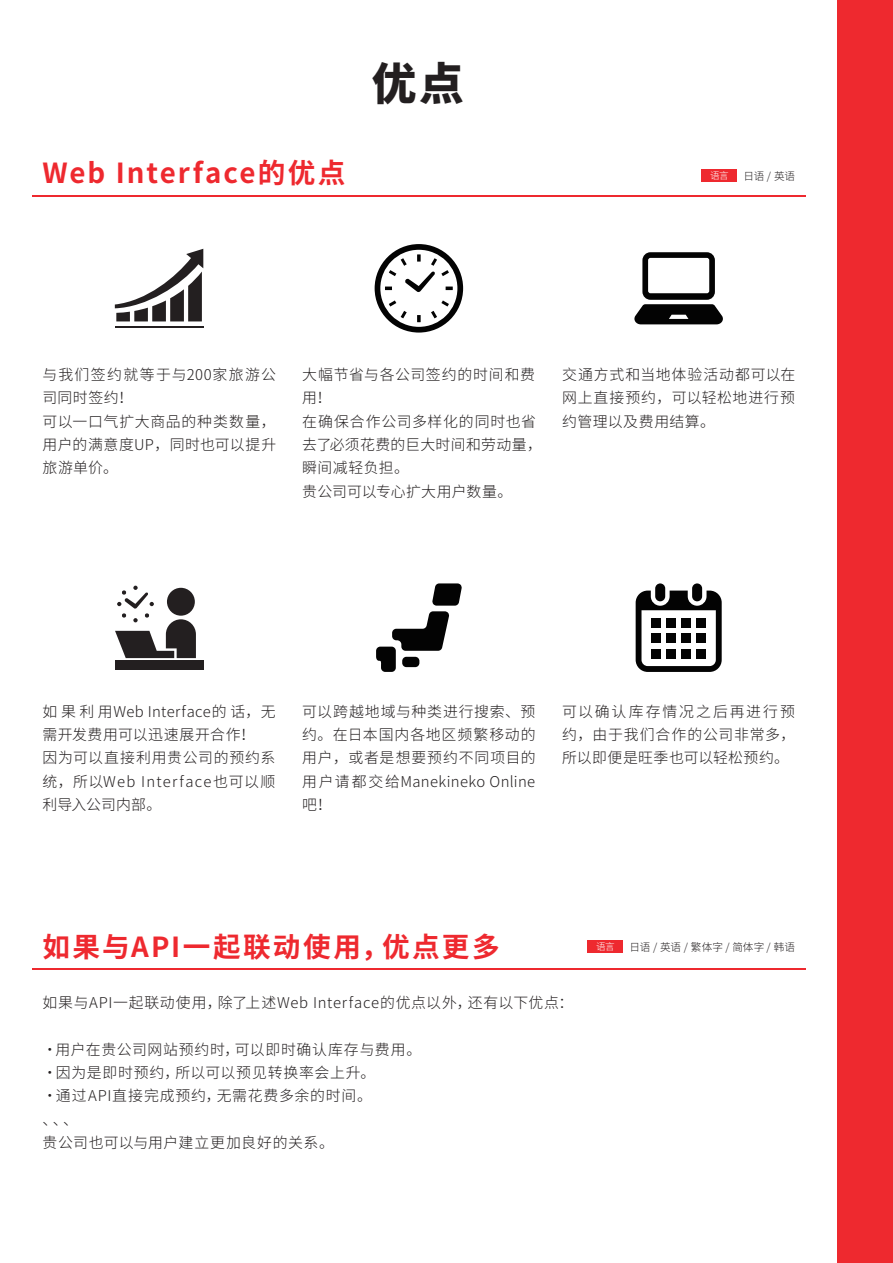
<style>
.page{position:relative;width:893px;height:1263px;background:#fff}
.page>*{position:absolute;margin:0;border:0;box-sizing:border-box;transform-origin:0 0}
.t1{font:900 44.7px "Noto Sans CJ Ksc";color:#231f20}
.t2{font:700 27.6px "Noto Sans CJ Ksc";letter-spacing:.08em;color:#ee292f}
.t3{font:300 14.85px/23.4px "Noto Sans CJ Ksc";letter-spacing:.045em;color:#231f20}
.t4{font:300 10.65px "Noto Sans CJ Ksc";letter-spacing:-.005em;color:#231f20}
.t5{font:300 9.6px "Noto Sans CJ Ksc";color:#fff}
</style>
<div class="page">
<hr style="left:32px;top:195px;width:774px;height:2px;background:#ee292f">
<hr style="left:32px;top:968px;width:774px;height:2px;background:#ee292f">
<hr style="left:115px;top:326px;width:88px;height:2px;background:#231f20">
<svg style="left:115px;top:249px;width:88px;height:72px"></svg>
<svg style="left:375px;top:244px;width:88px;height:89px"></svg>
<svg style="left:634px;top:252px;width:89px;height:72px"></svg>
<div style="left:115px;top:660px;width:88px;height:10px;background:#231f20"></div>
<svg style="left:115px;top:586px;width:81px;height:72px"></svg>
<svg style="left:376px;top:583px;width:86px;height:89px"></svg>
<div style="left:655px;top:583px;width:10px;height:18px;background:#030303;border-radius:5px"></div>
<div style="left:692px;top:583px;width:10px;height:18px;background:#030303;border-radius:5px"></div>
<svg style="left:636px;top:591px;width:86px;height:81px"></svg>
<div style="left:666px;top:649px;width:10px;height:9px;background:#030303"></div>
<div style="left:666px;top:633px;width:10px;height:10px;background:#030303"></div>
<div style="left:651px;top:649px;width:10px;height:9px;background:#030303"></div>
<div style="left:651px;top:633px;width:10px;height:10px;background:#030303"></div>
<div style="left:697px;top:618px;width:9px;height:10px;background:#030303"></div>
<div style="left:681px;top:618px;width:10px;height:10px;background:#030303"></div>
<div style="left:681px;top:633px;width:10px;height:10px;background:#030303"></div>
<div style="left:697px;top:649px;width:9px;height:9px;background:#030303"></div>
<div style="left:697px;top:633px;width:9px;height:10px;background:#030303"></div>
<div style="left:681px;top:649px;width:10px;height:9px;background:#030303"></div>
<div style="left:666px;top:618px;width:10px;height:10px;background:#030303"></div>
<div style="left:651px;top:618px;width:10px;height:10px;background:#030303"></div>
<div style="left:838px;top:0;width:55px;height:1263px;background:#ee292f"></div>
<div style="left:701px;top:169px;width:36px;height:12px;background:#ee292f"></div>
<div style="left:587px;top:940px;width:36px;height:13px;background:#ee292f"></div>
<h2 class="t2" style="left:43px;top:158px;width:304px">Web Interface的优点</h2>
<h1 class="t1" style="left:372px;top:59px;width:94px">优点</h1>
<p class="t5" style="left:710px;top:170px;width:20px">语言</p>
<p class="t4" style="left:743px;top:170px;width:53px">日语 / 英语</p>
<p class="t3" style="left:43px;top:363px;width:235px">与我们签约就等于与200家旅游公司同时签约！<br>可以一口气扩大商品的种类数量，用户的满意度UP，同时也可以提升旅游单价。</p>
<p class="t3" style="left:302px;top:363px;width:241px">大幅节省与各公司签约的时间和费用！<br>在确保合作公司多样化的同时也省去了必须花费的巨大时间和劳动量，瞬间减轻负担。<br>贵公司可以专心扩大用户数量。</p>
<p class="t3" style="left:562px;top:363px;width:235px;text-align:justify">交通方式和当地体验活动都可以在网上直接预约，可以轻松地进行预约管理以及费用结算。</p>
<p class="t3" style="left:43px;top:700px;width:235px">如果利用Web Interface的话，无需开发费用可以迅速展开合作！<br>因为可以直接利用贵公司的预约系统，所以Web Interface也可以顺利导入公司内部。</p>
<p class="t3" style="left:302px;top:700px;width:235px;text-align:justify">可以跨越地域与种类进行搜索、预约。在日本国内各地区频繁移动的用户，或者是想要预约不同项目的用户请都交给Manekineko Online吧！</p>
<p class="t3" style="left:562px;top:700px;width:235px;text-align:justify">可以确认库存情况之后再进行预约，由于我们合作的公司非常多，所以即便是旺季也可以轻松预约。</p>
<h2 class="t2" style="left:43px;top:931px;width:459px">如果与API一起联动使用，优点更多</h2>
<p class="t3" style="left:43px;top:991px;width:532px">如果与API一起联动使用，除了上述Web Interface的优点以外，还有以下优点：</p>
<p class="t3" style="left:43px;top:1038px;width:380px">・用户在贵公司网站预约时，可以即时确认库存与费用。・因为是即时预约，所以可以预见转换率会上升。<br>・通过API直接完成预约，无需花费多余的时间。<br>、、、<br>贵公司也可以与用户建立更加良好的关系。</p>
<p class="t5" style="left:596px;top:941px;width:20px">语言</p>
<p class="t4" style="left:629px;top:941px;width:167px">日语/英语/繁体字/简体字/韩语</p>
</div>
